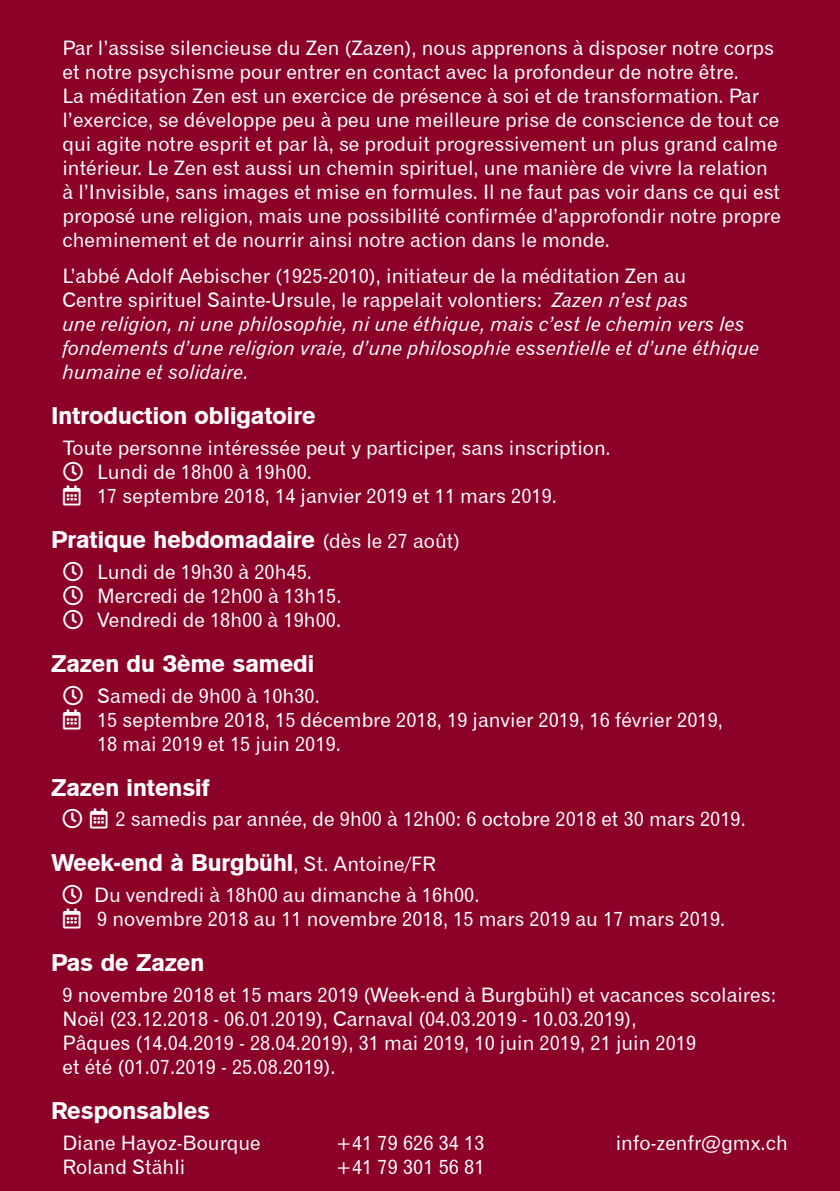
<style>
.page{position:relative;width:840px;height:1191px;background:#fff}
.page>*{position:absolute;margin:0;border:0;box-sizing:border-box;transform-origin:0 0}
.Page_2_-_Titre_inter{font:24px "Gothic 725 BT Black A";color:#fff}
.Page_2_-_Standard{font:20px/24px "Gothic 720 BT Roman B";color:#fff}
.Page_2_-_Standard-2{font:20px/24px "Gothic 720 BT Italic B";color:#fff}
.s1{font-family:"Gothic 720 BT Roman B"}
.s2{font-family:"Gothic 720 BT Roman B";font-size:20px}
</style>
<div class="page">
<div style="left:0;top:0;width:839px;height:1191px;background:#8b0128"></div>
<p class="Page_2_-_Standard" style="left:62px;top:36px;width:719px">Par l’assise silencieuse du Zen (Zazen), nous apprenons à disposer notre corps et notre psychisme pour entrer en contact avec la profondeur de notre être.<br>La méditation Zen est un exercice de présence à soi et de transformation. Par l’exercice, se développe peu à peu une meilleure prise de conscience de tout ce qui agite notre esprit et par là, se produit progressivement un plus grand calme intérieur. Le Zen est aussi un chemin spirituel, une manière de vivre la relation à l’Invisible, sans images et mise en formules. Il ne faut pas voir dans ce qui est proposé une religion, mais une possibilité confirmée d’approfondir notre propre cheminement et de nourrir ainsi notre action dans le monde.</p>
<p class="Page_2_-_Standard-2" style="left:62px;top:264px;width:698px"><span class="s1">L’abbé Adolf Aebischer (1925-2010), initiateur de la méditation Zen au<br>Centre spirituel Sainte-Ursule, le rappelait volontiers:</span> Zazen n’est pas<br>une religion, ni une philosophie, ni une éthique, mais c’est le chemin vers les fondements d’une religion vraie, d’une philosophie essentielle et d’une éthique humaine et solidaire.</p>
<p class="Page_2_-_Titre_inter" style="left:51px;top:401px;width:266px">Introduction obligatoire</p>
<p class="Page_2_-_Standard" style="left:63px;top:435px;width:548px">Toute personne intéressée peut y participer, sans inscription.</p>
<p class="Page_2_-_Standard" style="left:97px;top:459px;width:216px">Lundi de 18h00 à 19h00.</p>
<p class="Page_2_-_Standard" style="left:63px;top:483px;width:495px">▲ 17 septembre 2018, 14 janvier 2019 et 11 mars 2019.</p>
<p class="Page_2_-_Titre_inter" style="left:51px;top:525px;width:410px">Pratique hebdomadaire <span class="s2">(dès le 27 août)</span></p>
<p class="Page_2_-_Standard" style="left:97px;top:559px;width:216px">Lundi de 19h30 à 20h45.</p>
<p class="Page_2_-_Standard" style="left:97px;top:583px;width:246px">Mercredi de 12h00 à 13h15.</p>
<p class="Page_2_-_Standard" style="left:97px;top:607px;width:245px">Vendredi de 18h00 à 19h00.</p>
<p class="Page_2_-_Titre_inter" style="left:51px;top:648px;width:264px">Zazen du 3ème samedi</p>
<p class="Page_2_-_Standard" style="left:97px;top:683px;width:224px">Samedi de 9h00 à 10h30.</p>
<p class="Page_2_-_Standard" style="left:63px;top:707px;width:661px">▲ 15 septembre 2018, 15 décembre 2018, 19 janvier 2019, 16 février 2019,</p>
<p class="Page_2_-_Standard" style="left:97px;top:731px;width:245px">18 mai 2019 et 15 juin 2019.</p>
<p class="Page_2_-_Titre_inter" style="left:51px;top:772px;width:159px">Zazen intensif</p>
<p class="Page_2_-_Standard" style="left:90px;top:807px;width:656px">▲ 2 samedis par année, de 9h00 à 12h00: 6 octobre 2018 et 30 mars 2019.</p>
<p class="Page_2_-_Titre_inter" style="left:51px;top:848px;width:386px">Week-end à Burgbühl<span class="s2">, St. Antoine/FR</span></p>
<p class="Page_2_-_Standard" style="left:94px;top:883px;width:386px">Du vendredi à 18h00 au dimanche à 16h00.</p>
<p class="Page_2_-_Standard" style="left:63px;top:907px;width:663px">▲ 9 novembre 2018 au 11 novembre 2018, 15 mars 2019 au 17 mars 2019.</p>
<p class="Page_2_-_Titre_inter" style="left:51px;top:948px;width:155px">Pas de Zazen</p>
<p class="Page_2_-_Standard" style="left:62px;top:982px;width:715px">9 novembre 2018 et 15 mars 2019 (Week-end à Burgbühl) et vacances scolaires:<br>Noël (23.12.2018 - 06.01.2019), Carnaval (04.03.2019 - 10.03.2019),<br>Pâques (14.04.2019 - 28.04.2019), 31 mai 2019, 10 juin 2019, 21 juin 2019<br>et été (01.07.2019 - 25.08.2019).</p>
<p class="Page_2_-_Titre_inter" style="left:51px;top:1096px;width:160px">Responsables</p>
<p class="Page_2_-_Standard" style="left:62px;top:1130px;width:200px">Diane Hayoz-Bourque</p>
<p class="Page_2_-_Standard" style="left:335px;top:1130px;width:151px">+41 79 626 34 13</p>
<p class="Page_2_-_Standard" style="left:615px;top:1130px;width:173px">info-zenfr@gmx.ch</p>
<p class="Page_2_-_Standard" style="left:62px;top:1154px;width:124px">Roland Stähli</p>
<p class="Page_2_-_Standard" style="left:335px;top:1154px;width:151px">+41 79 301 56 81</p>
</div>
